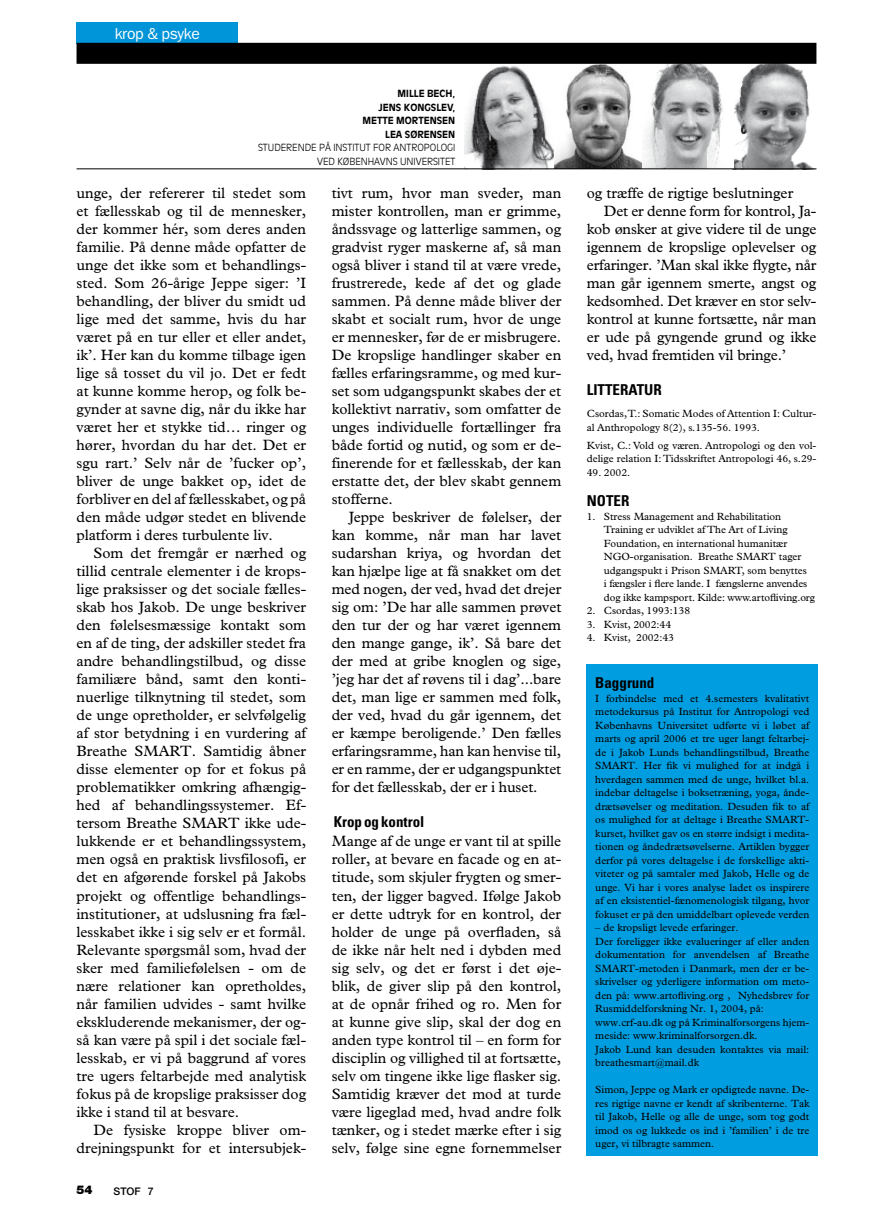
<style>
.page{position:relative;width:893px;height:1221px;background:#fff}
.page>*{position:absolute;margin:0;border:0;box-sizing:border-box;transform-origin:0 0}
.t1{font:15.9px "Franklin Gothic";letter-spacing:-.025em;color:#fff}
.t2{font:15px/18px "Plantin";letter-spacing:-.005em;color:#000;text-align:justify}
.t3{font:700 condensed 15px "Univers";color:#000}
.t4{font:900 12px "Helvetica Neue";color:#000}
.t5{font:10.5px/13.5px "Plantin";color:#000}
.t6{font:500 10.5px "Helvetica Neue";color:#000}
.t7{font:300 9.75px/13.5px "Antique Olive";color:#000}
.t8{font:700 9.75px/13.5px "Antique Olive";color:#000;text-align:right}
</style>
<div class="page">
<img style="left:734px;top:64px;width:79px;height:104px">
<div style="left:77px;top:23px;width:161px;height:21px;background:#0094d8"></div>
<img style="left:465px;top:66px;width:89px;height:102px">
<img style="left:554px;top:64px;width:89px;height:104px">
<svg style="left:643px;top:64px;width:80px;height:104px"></svg>
<div style="left:77px;top:43px;width:739px;height:21px;background:#000"></div>
<hr style="left:77px;top:168px;width:739px;height:1px;background:#000">
<div style="left:587px;top:663px;width:231px;height:492px;background:#009ee0"></div>
<p class="t1" style="left:115px;top:25px;width:87px">krop &amp; psyke</p>
<p class="t8" style="left:362px;top:87px;width:94px">MILLE BECH,<br>JENS KONGSLEV,<br>METTE MORTENSEN<br>LEA SØRENSEN</p>
<p class="t7" style="left:258px;top:140px;width:122px">STUDERENDE PÅ INSTITUT FOR</p>
<p class="t7" style="left:317px;top:140px;width:140px;text-indent:76px">ANTRO POLOGI<br>VED KØBE NHAVNS UNIVERSITET</p>
<p class="t2" style="left:77px;top:184px;width:231px">unge, der refererer til stedet som et fællesskab og til de mennesker, der kommer hér, som deres anden familie. På denne måde opfatter de unge det ikke som et behandlings&shy;sted. Som 26-årige Jeppe siger: ’I behandling, der bliver du smidt ud lige med det samme, hvis du har været på en tur eller et eller andet, ik’. Her kan du komme tilbage igen lige så tosset du vil jo. Det er fedt at kunne komme herop, og folk be&shy;gynder at savne dig, når du ikke har været her et stykke tid… ringer og hører, hvordan du har det. Det er sgu rart.’ Selv når de ’fucker op’, bliver de unge bakket op, idet de forbliver en del af fællesskabet, og på den måde udgør stedet en blivende platform i deres turbulente liv.</p>
<p class="t2" style="left:77px;top:544px;width:231px;text-indent:17px">Som det fremgår er nærhed og tillid centrale elementer i de krops&shy;lige praksisser og det sociale fælles&shy;skab hos Jakob. De unge beskriver den følelsesmæssige kontakt som en af de ting, der adskiller stedet fra andre behandlingstilbud, og disse familiære bånd, samt den konti&shy;nuerlige tilknytning til stedet, som de unge opretholder, er selvfølgelig af stor betydning i en vurdering af Breathe SMART. Samtidig åbner disse elementer op for et fokus på problematikker omkring afhængig&shy;hed af behandlingssystemer. Ef&shy;tersom Breathe SMART ikke ude&shy;lukkende er et behandlingssystem, men også en praktisk livsfilosofi, er det en afgørende forskel på Jakobs projekt og offentlige behandlings&shy;institutioner, at udslusning fra fæl&shy;lesskabet ikke i sig selv er et formål.<br>Relevante spørgsmål som, hvad der sker med familiefølelsen - om de nære relationer kan opretholdes, når familien udvides - samt hvilke ekskluderende mekanismer, der og&shy;så kan være på spil i det sociale fæl&shy;lesskab, er vi på baggrund af vores tre ugers feltarbejde med analytisk fokus på de kropslige praksisser dog ikke i stand til at besvare.</p>
<p class="t2" style="left:77px;top:1120px;width:231px;text-align:right">De fysiske kroppe bliver om&shy;drejningspunkt for et intersubjek-</p>
<p class="t4" style="left:77px;top:1182px;width:18px">54</p>
<p class="t6" style="left:114px;top:1184px;width:41px">Stof 7</p>
<p class="t2" style="left:332px;top:184px;width:231px">tivt rum, hvor man sveder, man mister kontrollen, man er grimme, åndssvage og latterlige sammen, og gradvist ryger maskerne af, så man også bliver i stand til at være vrede, frustrerede, kede af det og glade sammen. På denne måde bliver der skabt et socialt rum, hvor de unge er mennesker, før de er misbrugere.<br>De kropslige handlinger skaber en fælles erfaringsramme, og med kur&shy;set som udgangspunkt skabes der et kollektivt narrativ, som omfatter de unges individuelle fortællinger fra både fortid og nutid, og som er de&shy;finerende for et fællesskab, der kan erstatte det, der blev skabt gennem stofferne.</p>
<p class="t2" style="left:332px;top:508px;width:231px;text-indent:17px">Jeppe beskriver de følelser, der kan komme, når man har lavet sudarshan kriya, og hvordan det kan hjælpe lige at få snakket om det med nogen, der ved, hvad det drejer sig om: ’De har alle sammen prøvet den tur der og har været igennem den mange gange, ik’. Så bare det der med at gribe knoglen og sige, ’jeg har det af røvens til i dag’...bare det, man lige er sammen med folk, der ved, hvad du går igennem, det er kæmpe beroligende.’ Den fælles erfaringsramme, han kan henvise til, er en ramme, der er udgangspunktet for det fællesskab, der er i huset.</p>
<p class="t3" style="left:334px;top:812px;width:92px">Krop og kontrol</p>
<p class="t2" style="left:332px;top:832px;width:231px">Mange af de unge er vant til at spille roller, at bevare en facade og en at&shy;titude, som skjuler frygten og smer&shy;ten, der ligger bagved. Ifølge Jakob er dette udtryk for en kontrol, der holder de unge på overfladen, så de ikke når helt ned i dybden med sig selv, og det er først i det øje&shy;blik, de giver slip på den kontrol, at de opnår frihed og ro. Men for at kunne give slip, skal der dog en anden type kontrol til – en form for disciplin og villighed til at fortsætte, selv om tingene ikke lige flasker sig.<br>Samtidig kræver det mod at turde være ligeglad med, hvad andre folk tænker, og i stedet mærke efter i sig selv, følge sine egne fornemmelser</p>
<p class="t2" style="left:587px;top:184px;width:208px">og træffe de rigtige beslutninger</p>
<p class="t2" style="left:604px;top:202px;width:214px">Det er denne form for kontrol, Ja-</p>
<p class="t2" style="left:587px;top:220px;width:231px">kob ønsker at give videre til de unge</p>
<p class="t2" style="left:587px;top:238px;width:231px">igennem de kropslige oplevelser og</p>
<p class="t2" style="left:587px;top:256px;width:231px">erfaringer. ’Man skal ikke flygte, når</p>
<p class="t2" style="left:587px;top:274px;width:231px">man går igennem smerte, angst og</p>
<p class="t2" style="left:587px;top:292px;width:231px">kedsomhed. Det kræver en stor selv-</p>
<p class="t2" style="left:587px;top:310px;width:231px">kontrol at kunne fortsætte, når man</p>
<p class="t2" style="left:587px;top:328px;width:231px">er ude på gyngende grund og ikke</p>
<p class="t2" style="left:587px;top:346px;width:201px">ved, hvad fremtiden vil bringe.’</p>
<p class="t3" style="left:587px;top:380px;width:76px">LITTERATUR</p>
<p class="t5" style="left:587px;top:407px;width:231px">Csordas, T.: Somatic Modes of Attention I: Cultur&shy;al Anthropology 8(2), s.135-56. 1993.</p>
<p class="t5" style="left:587px;top:438px;width:231px">Kvist, C.: Vold og væren. Antropologi og den vol&shy;delige relation I: Tidsskriftet Antropologi 46, s.29-</p>
<p class="t5" style="left:587px;top:465px;width:45px">49. 2002.</p>
<p class="t3" style="left:587px;top:491px;width:44px">NOTER</p>
<p class="t5" style="left:604px;top:509px;width:213px;text-indent:-17px">1. Stress Management and Rehabilitation Training er udviklet af The Art of Living Foundation, en international humanitær NGO-organisation. Breathe SMART tager udgangspukt i Prison SMART, som benyttes<br>i fængsler i flere lande. I fængslerne anvendes dog ikke kampsport. Kilde: www.artofliving.org</p>
<p class="t5" style="left:587px;top:603px;width:105px">2. Csordas, 1993:138</p>
<p class="t5" style="left:587px;top:617px;width:86px">3. Kvist, 2002:44</p>
<p class="t5" style="left:587px;top:630px;width:89px">4. Kvist, 2002:43</p>
<p class="t3" style="left:595px;top:673px;width:61px">Baggrund</p>
<p class="t5" style="left:595px;top:691px;width:216px;text-align:justify">I forbindelse med et 4.semesters kvalitativt metodekursus på Institut for Antropologi ved Københavns Universitet udførte vi i løbet af marts og april 2006 et tre uger langt feltarbej&shy;de i Jakob Lunds behandlingstilbud, Breathe SMART. Her fik vi mulighed for at indgå i hverdagen sammen med de unge, hvilket bl.a. indebar deltagelse i boksetræning, yoga, ånde&shy;drætsøvelser og meditation. Desuden fik to af os mulighed for at deltage i Breathe SMART&shy;kurset, hvilket gav os en større indsigt i medita&shy;tionen og åndedrætsøvelserne. Artiklen bygger derfor på vores deltagelse i de forskellige akti&shy;viteter og på samtaler med Jakob, Helle og de unge. Vi har i vores analyse ladet os inspirere af en eksistentiel-fænomenologisk tilgang, hvor fokuset er på den umiddelbart oplevede verden</p>
<p class="t5" style="left:595px;top:920px;width:216px">– de kropsligt levede erfaringer.<br>Der foreligger ikke evalueringer af eller anden dokumentation for anvendelsen af Breathe SMART-metoden i Danmark, men der er be&shy;skrivelser og yderligere information om meto&shy;den på: www.artofliving.org , Nyhedsbrev for Rusmiddelforskning Nr. 1, 2004, på: www.crf-au.dk og på Kriminalforsorgens hjem&shy;meside: www.kriminalforsorgen.dk.<br>Jakob Lund kan desuden kontaktes via mail: breathesmart@mail.dk</p>
<p class="t5" style="left:595px;top:1082px;width:216px;text-align:justify">Simon, Jeppe og Mark er opdigtede navne. De&shy;res rigtige navne er kendt af skribenterne. Tak til Jakob, Helle og alle de unge, som tog godt imod os og lukkede os ind i ’familien’ i de tre uger, vi tilbragte sammen.</p>
</div>
